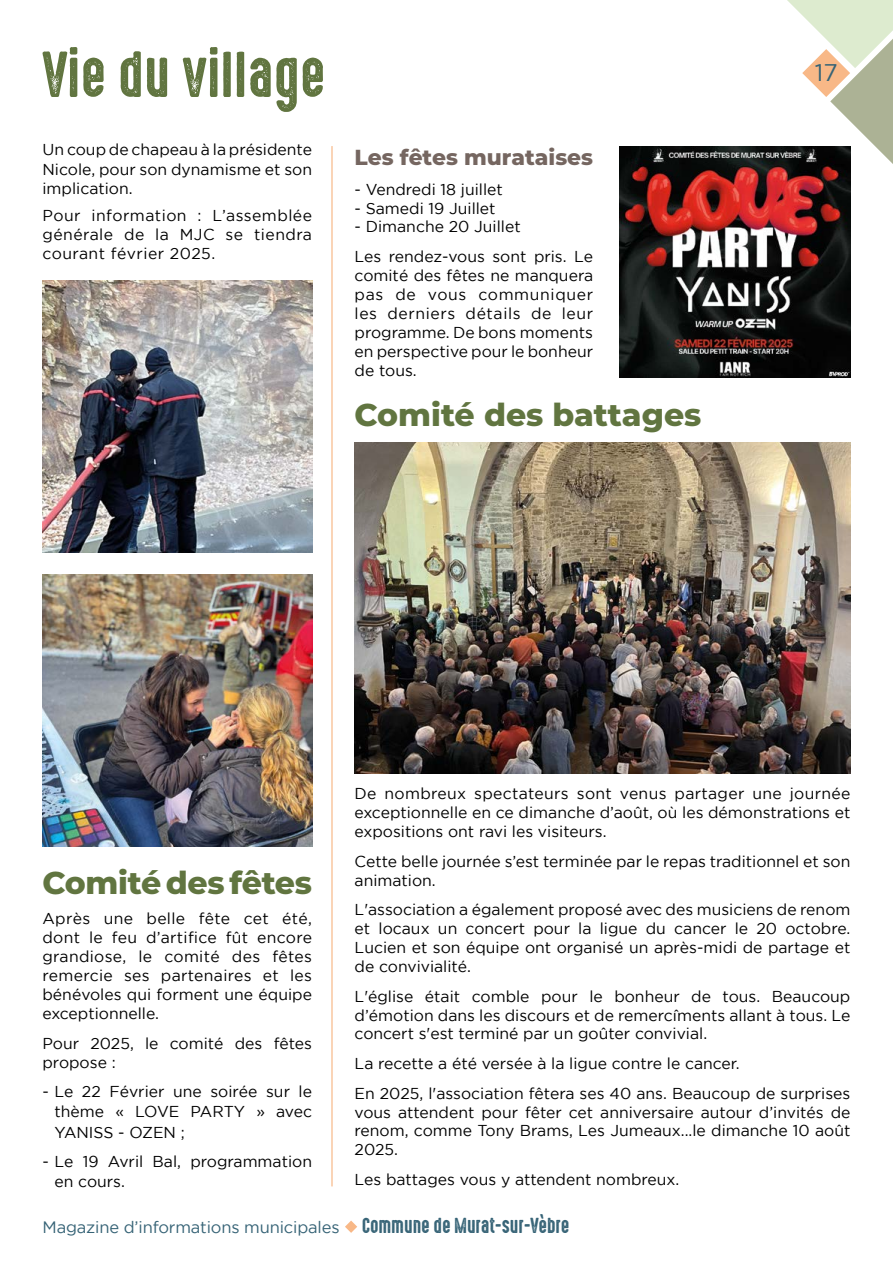
<style>
.page{position:relative;width:893px;height:1263px;background:#fff}
.page>*{position:absolute;margin:0;border:0;box-sizing:border-box;transform-origin:0 0}
.t1{font:58.5px "High Voltage Rough";color:#617540}
.t2{font:800 31.5px "Montserrat";letter-spacing:-.01em;color:#617540}
.t3{font:24px "Gotham";color:#366376}
.t4{font:800 21.75px "Montserrat";color:#756660}
.t5{font:16.5px "Gotham";letter-spacing:-.01em;color:#366376}
.t6{font:15.75px/18.9px "Gotham";color:#000;text-align:justify}
.s1{font-family:"High Voltage Rough";font-size:19.5px}
</style>
<div class="page">
<svg style="left:787px;top:0;width:106px;height:185px"></svg>
<svg style="left:345px;top:1220px;width:12px;height:13px"></svg>
<hr style="left:331px;top:146px;width:2px;height:1040px;background:#f8b887">
<img style="left:43px;top:281px;width:269px;height:271px">
<img style="left:43px;top:575px;width:269px;height:271px">
<img style="left:355px;top:442px;width:495px;height:332px">
<img style="left:619px;top:146px;width:231px;height:231px">
<h1 class="t1" style="left:43px;top:30px;width:285px">Vie du village</h1>
<p class="t6" style="left:43px;top:140px;width:271px">Un coup de chapeau à la présidente Nicole, pour son dynamisme et son implication.</p>
<p class="t6" style="left:43px;top:206px;width:271px">Pour information : L’assemblée générale de la MJC se tiendra courant février 2025.</p>
<h3 class="t4" style="left:355px;top:141px;width:240px">Les fêtes murataises</h3>
<p class="t6" style="left:355px;top:179px;width:150px">- Vendredi 18 juillet</p>
<p class="t6" style="left:355px;top:198px;width:143px">- Samedi 19 Juillet</p>
<p class="t6" style="left:355px;top:212px;width:240px;line-height:29.5px">- Dimanche 20 Juillet<br>Les rendez-vous sont pris. Le</p>
<p class="t6" style="left:355px;top:266px;width:240px">comité des fêtes ne manquera pas de vous communiquer les derniers détails de leur programme. De bons moments en perspective pour le bonheur de tous.</p>
<h2 class="t2" style="left:355px;top:392px;width:348px">Comité des battages</h2>
<h3 class="t3" style="left:815px;top:59px;width:24px">17</h3>
<h2 class="t2" style="left:43px;top:859px;width:271px">Comité des fêtes</h2>
<p class="t6" style="left:43px;top:908px;width:271px">Après une belle fête cet été, dont le feu d’artifice fût encore grandiose, le comité des fêtes remercie ses partenaires et les bénévoles qui forment une équipe exceptionnelle.</p>
<p class="t6" style="left:43px;top:1033px;width:271px">Pour 2025, le comité des fêtes propose :</p>
<p class="t6" style="left:55px;top:1081px;width:259px;line-height:20.4px;text-indent:-12px">- Le 22 Février une soirée sur le thème « LOVE PARTY » avec YANISS - OZEN ;</p>
<p class="t6" style="left:55px;top:1151px;width:259px;line-height:20.4px;text-indent:-12px">- Le 19 Avril Bal, programmation en cours.</p>
<p class="t6" style="left:355px;top:784px;width:497px">De nombreux spectateurs sont venus partager une journée exceptionnelle en ce dimanche d’août, où les démonstrations et expositions ont ravi les visiteurs.</p>
<p class="t6" style="left:355px;top:851px;width:497px">Cette belle journée s’est terminée par le repas traditionnel et son animation.</p>
<p class="t6" style="left:355px;top:900px;width:497px">L'association a également proposé avec des musiciens de renom et locaux un concert pour la ligue du cancer le 20 octobre.<br>Lucien et son équipe ont organisé un après-midi de partage et de convivialité.</p>
<p class="t6" style="left:355px;top:986px;width:497px">L'église était comble pour le bonheur de tous. Beaucoup d’émotion dans les discours et de remercîments allant à tous. Le concert s'est terminé par un goûter convivial.</p>
<p class="t6" style="left:355px;top:1048px;width:497px;line-height:29.5px">La recette a été versée à la ligue contre le cancer.<br>En 2025, l'association fêtera ses 40 ans. Beaucoup de surprises</p>
<p class="t6" style="left:355px;top:1102px;width:497px">vous attendent pour fêter cet anniversaire autour d’invités de renom, comme Tony Brams, Les Jumeaux...le dimanche 10 août 2025.</p>
<p class="t6" style="left:355px;top:1170px;width:326px">Les battages vous y attendent nombreux.</p>
<p class="t5" style="left:43px;top:1218px;width:529px">Magazine d’informations municipales <span class="s1">Commune de Murat-sur-Vèbre</span></p>
</div>
